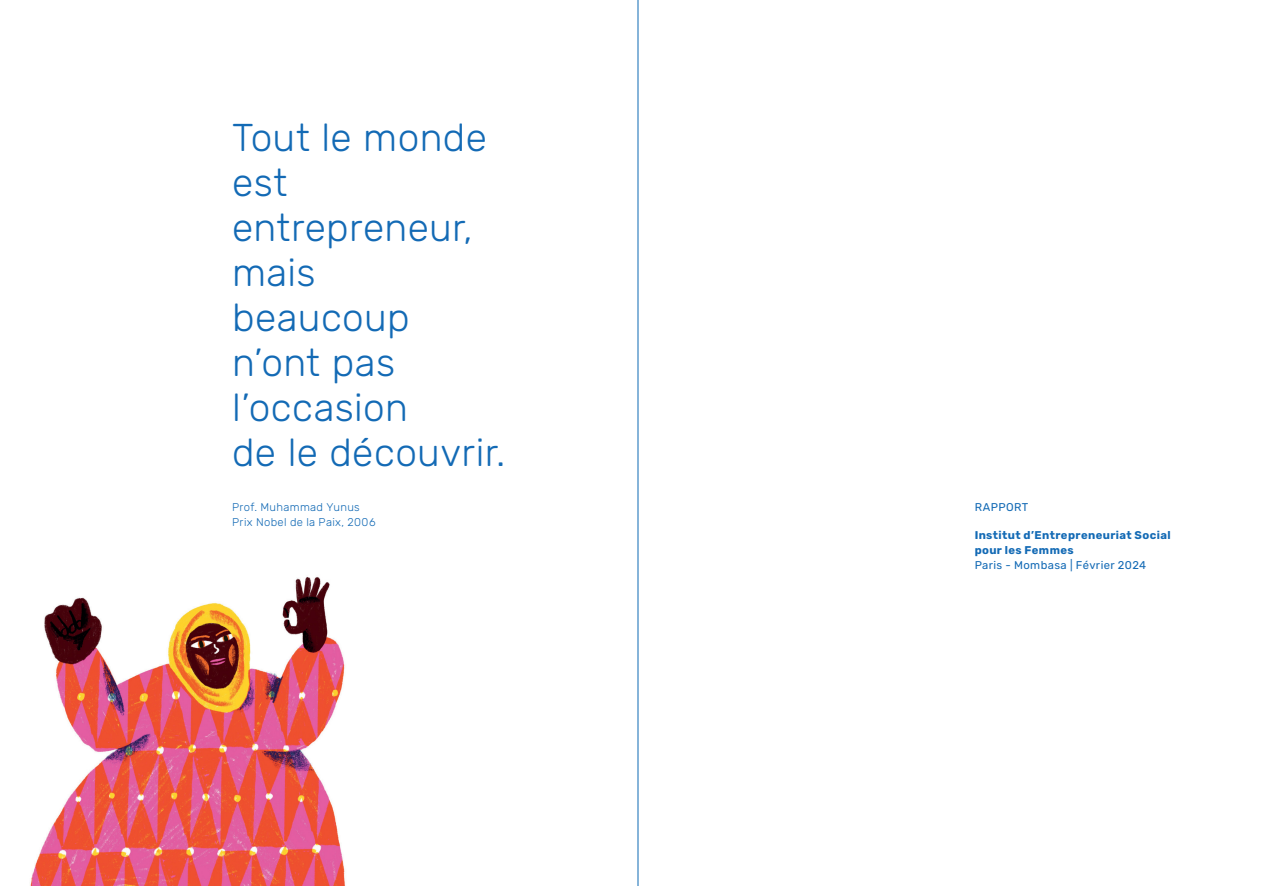
<style>
.page{position:relative;width:1276px;height:886px;background:#fff}
.page>*{position:absolute;margin:0;border:0;box-sizing:border-box;transform-origin:0 0}
.t1{font:300 38.75px/45px "Rubik";letter-spacing:.01em;color:#136ab5}
.t2{font:700 11.25px "Rubik";letter-spacing:.035em;color:#136ab5}
.t3{font:300 11.25px "Rubik";letter-spacing:.03em;color:#136ab5}
.t4{font:11.25px "Rubik";letter-spacing:.03em;color:#136ab5}
</style>
<div class="page">
<img style="left:30px;top:576px;width:315px;height:310px">
<hr style="left:638px;top:0;width:1px;height:886px;background:#0f6ab4">
<p class="t1" style="left:232px;top:116px;width:256px">Tout le monde est</p>
<p class="t1" style="left:232px;top:206px;width:242px">entrepreneur, mais</p>
<p class="t1" style="left:232px;top:296px;width:179px">beaucoup</p>
<p class="t1" style="left:232px;top:341px;width:164px">n’ont pas</p>
<p class="t1" style="left:232px;top:386px;width:177px">l’occasion</p>
<p class="t1" style="left:232px;top:431px;width:275px">de le découvrir.</p>
<p class="t3" style="left:232px;top:501px;width:129px">Prof. Muhammad Yunus</p>
<p class="t3" style="left:232px;top:516px;width:145px">Prix Nobel de la Paix, 2006</p>
<p class="t4" style="left:974px;top:501px;width:55px">RAPPORT</p>
<p class="t2" style="left:974px;top:528px;width:197px">Institut d’Entrepreneuriat Social</p>
<p class="t2" style="left:974px;top:543px;width:100px">pour les Femmes</p>
<p class="t4" style="left:974px;top:558px;width:173px">Paris - Mombasa | Février 2024</p>
</div>
